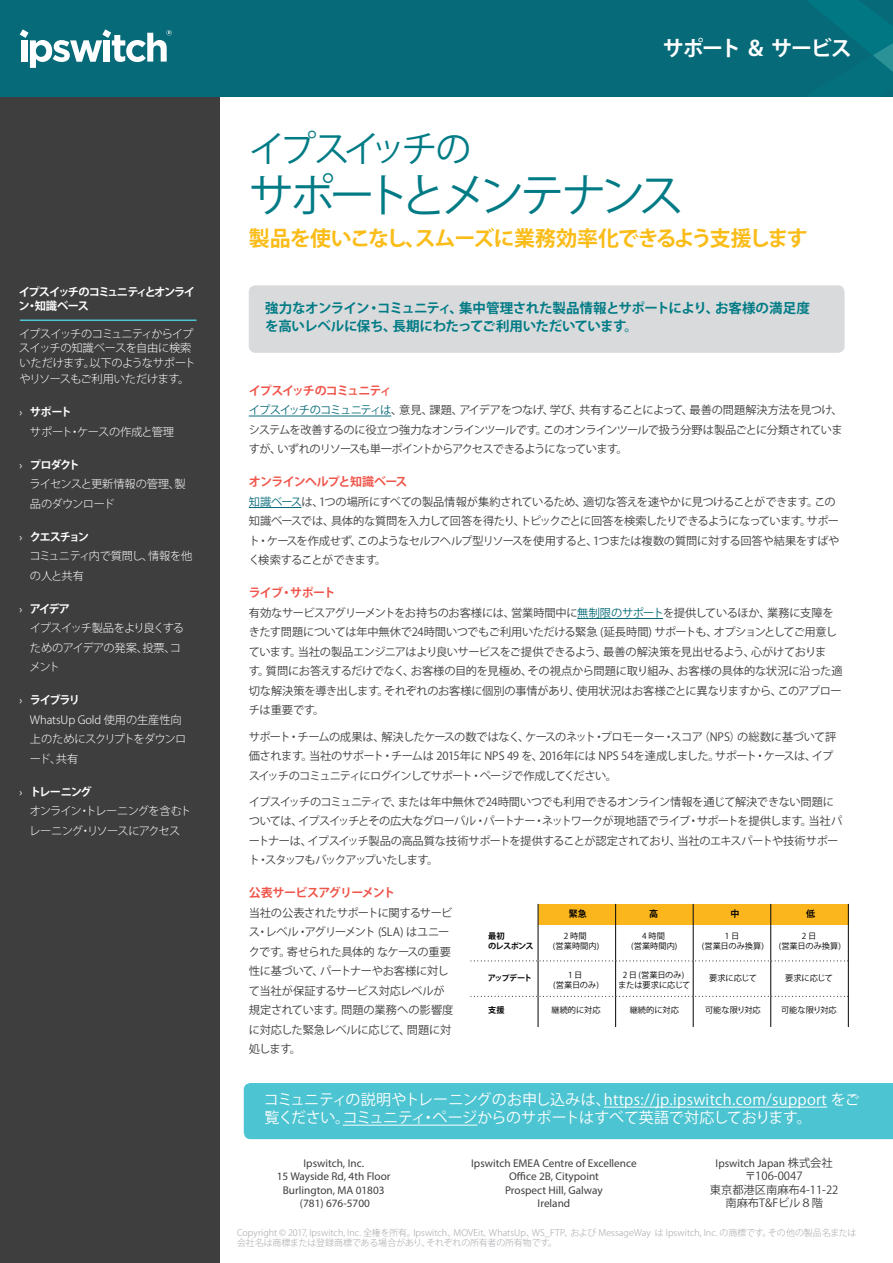
<style>
.page{position:relative;width:893px;height:1263px;background:#fff}
.page>*{position:absolute;margin:0;border:0;box-sizing:border-box;transform-origin:0 0}
.t1{font:45px "Koz Go Pr 6 N";letter-spacing:-.13em;color:#007b85}
.t2{font:36px "Koz Go Pr 6 N";letter-spacing:-.13em;color:#007b85}
.t3{font:700 21px "Koz Go Pr 6 N";letter-spacing:-.05em;color:#fabc18}
.t4{font:700 21px "Koz Go Pr 6 N";letter-spacing:-.065em;color:#fff}
.t5{font:15px/18px "Koz Go Pr 6 N";letter-spacing:.005em;color:#fff}
.t6{font:700 13.5px/18px "Koz Go Pr 6 N";letter-spacing:-.03em;color:#007b85}
.Body{font:700 12px "Koz Go Pr 6 N";letter-spacing:-.07em;color:#f0554b}
.Body-2{font:700 12px "Koz Go Pr 6 N";letter-spacing:-.095em;color:#f0554b}
.Body-3{font:11.25px/19.5px "Koz Go Pr 6 N";letter-spacing:-.04em;color:#3e3e3f}
.t7{font:11.25px "Myriad Pro";color:#3e3e3f}
.t8{font:300 11.25px/19.5px "Koz Go Pr 6 N";letter-spacing:-.05em;color:#fff}
.t9{font:300 11.25px/19.5px "Koz Go Pr 6 N";letter-spacing:-.01em;color:#fff}
.t10{font:300 11.25px/19.5px "Koz Go Pr 6 N";letter-spacing:-.08em;color:#fff}
.t11{font:300 11.25px/19.5px "Koz Go Pr 6 N";letter-spacing:-.07em;color:#fff}
.t12{font:700 11.25px/14.2px "Koz Go Pr 6 N";letter-spacing:-.12em;color:#fff}
.Body-4{font:11.25px "Koz Go Pr 6 N";color:#3e3e3f}
.t13{font:300 11.25px/19.5px "Koz Go Pr 6 N";letter-spacing:-.03em;color:#fff}
.t14{font:300 9px/10.5px "Koz Go Pr 6 N";letter-spacing:-.005em;color:#a8a9ad}
.t15{font:700 9px "Koz Go Pr 6 N";color:#050504}
.t16{font:8.25px/9.9px "Koz Go Pr 6 N";color:#050504;text-align:center}
.t17{font:700 8.25px/9.9px "Koz Go Pr 6 N";letter-spacing:-.085em;color:#050504}
.s1{font-family:"Myriad Pro";font-weight:400}
.s2{font-weight:700}
.s3{color:#076a78}
.s4{font-family:"Koz Go Pr 6 N"}
</style>
<div class="page">
<div style="left:0;top:60px;width:220px;height:1203px;background:#3e3e3f"></div>
<div style="left:0;top:0;width:893px;height:97px;background:#076a78"></div>
<svg style="left:20px;top:29px;width:152px;height:39px"></svg>
<div style="left:249px;top:285px;width:595px;height:68px;background:#d9dadc;border-radius:7px"></div>
<hr style="left:249px;top:416px;width:142px;height:1px;background:#076a78">
<hr style="left:249px;top:507px;width:52px;height:1px;background:#076a78">
<hr style="left:577px;top:618px;width:86px;height:1px;background:#076a78">
<hr style="left:20px;top:319px;width:176px;height:2px;background:#4dc4d1">
<svg style="left:807px;top:0;width:86px;height:72px"></svg>
<div style="left:244px;top:1083px;width:649px;height:56px;background:#4dc4d1"></div>
<hr style="left:604px;top:1107px;width:223px;height:1px;background:#fff">
<hr style="left:343px;top:1125px;width:134px;height:1px;background:#fff">
<div style="left:538px;top:904px;width:310px;height:20px;background:#fcb61d"></div>
<hr style="left:538px;top:904px;width:1px;height:123px;background:#050504">
<hr style="left:615px;top:904px;width:1px;height:123px;background:#050504">
<hr style="left:693px;top:904px;width:1px;height:123px;background:#050504">
<hr style="left:770px;top:904px;width:1px;height:123px;background:#050504">
<hr style="left:848px;top:904px;width:1px;height:123px;background:#050504">
<svg style="left:471px;top:996px;width:378px;height:1px"></svg>
<svg style="left:471px;top:960px;width:378px;height:1px"></svg>
<p class="t12" style="left:19px;top:285px;width:178px">イプスイッチのコミュニティとオンライン・知識ベース</p>
<p class="t8" style="left:19px;top:327px;width:178px;line-height:14.2px">イプスイッチのコミュニティからイプスイッチの知識ベースを自由に検索いただけます。以下のようなサポート</p>
<p class="t8" style="left:19px;top:369px;width:172px">やリソースもご利用いただけます。</p>
<p class="t13" style="left:30px;top:402px;width:146px;text-indent:-10px"><span class="s1">›</span> <span class="s2">サポート<br></span>サポート・ケースの作成と管理</p>
<p class="t8" style="left:29px;top:455px;width:158px;text-indent:-10px"><span class="s1">›</span> <span class="s2">プロダクト<br></span>ライセンスと更新情報の管理、製品のダウンロード</p>
<p class="t8" style="left:29px;top:527px;width:164px;text-indent:-10px"><span class="s1">›</span> <span class="s2">クエスチョン<br></span>コミュニティ内で質問し、情報を他の人と共有</p>
<p class="t10" style="left:29px;top:599px;width:156px;text-indent:-10px"><span class="s1">›</span> <span class="s2">アイデア<br></span>イプスイッチ製品をより良くするためのアイデアの発案、投票、コメント</p>
<p class="t9" style="left:30px;top:690px;width:158px;text-indent:-10px"><span class="s1">›</span> <span class="s2">ライブラリ<br></span>WhatsUp Gold 使用の生産性向上のためにスクリプトをダウンロード、共有</p>
<p class="t11" style="left:29px;top:782px;width:164px;text-indent:-10px"><span class="s1">›</span> <span class="s2">トレーニング<br></span>オンライン・トレーニングを含むトレーニング・リソースにアクセス</p>
<p class="t4" style="left:663px;top:37px;width:190px">サポート ＆ サービス</p>
<p class="t2" style="left:249px;top:129px;width:224px">イプスイッチの</p>
<p class="t1" style="left:249px;top:170px;width:437px">サポートとメンテナンス</p>
<p class="t3" style="left:249px;top:226px;width:561px">製品を使いこなし、スムーズに業務効率化できるよう支援します</p>
<p class="t6" style="left:265px;top:300px;width:546px">強力なオンライン・コミュニティ、集中管理された製品情報とサポートにより、お客様の満足度を高いレベルに保ち、長期にわたってご利用いただいています。</p>
<p class="Body-2" style="left:249px;top:384px;width:145px">イプスイッチのコミュニティ</p>
<p class="Body-3" style="left:249px;top:401px;width:596px;text-align:justify"><span class="s3">イプスイッチのコミュニティは</span>、意見、課題、アイデアをつなげ、学び、共有することによって、最善の問題解決方法を見つけ、システムを改善するのに役立つ強力なオンラインツールです。このオンラインツールで扱う分野は製品ごとに分類されていますが、いずれのリソースも単一ポイントからアクセスできるようになっています。</p>
<p class="Body" style="left:249px;top:475px;width:160px">オンラインヘルプと知識ベース</p>
<p class="Body-3" style="left:249px;top:492px;width:592px"><span class="s3">知識ベース</span>は、1つの場所にすべての製品情報が集約されているため、適切な答えを速やかに見つけることができます。この知識ベースでは、具体的な質問を入力して回答を得たり、トピックごとに回答を検索したりできるようになっています。サポート・ケースを作成せず、このようなセルフヘルプ型リソースを使用すると、1つまたは複数の質問に対する回答や結果をすばやく検索することができます。</p>
<p class="Body" style="left:249px;top:586px;width:88px">ライブ・サポート</p>
<p class="Body-3" style="left:249px;top:603px;width:595px">有効なサービスアグリーメントをお持ちのお客様には、営業時間中に<span class="s3">無制限のサポート</span>を提供しているほか、業務に支障をきたす問題については年中無休で24時間いつでもご利用いただける緊急 (延長時間) サポートも、オプションとしてご用意しています。当社の製品エンジニアはより良いサービスをご提供できるよう、最善の解決策を見出せるよう、心がけておりま<br>す。質問にお答えするだけでなく、お客様の目的を見極め、その視点から問題に取り組み、お客様の具体的な状況に沿った適切な解決策を導き出します。それぞれのお客様に個別の事情があり、使用状況はお客様ごとに異なりますから、このアプローチは重要です。</p>
<p class="Body-3" style="left:249px;top:727px;width:589px">サポート・チームの成果は、解決したケースの数ではなく、ケースのネット・プロモーター・スコア（NPS）の総数に基づいて評価されます。当社のサポート・チームは 2015年に NPS 49 を、2016年には NPS 54を達成しました。サポート・ケースは、イプスイッチのコミュニティにログインしてサポート・ページで作成してください。</p>
<p class="Body-3" style="left:249px;top:792px;width:595px">イプスイッチのコミュニティで、または年中無休で24時間いつでも利用できるオンライン情報を通じて解決できない問題については、イプスイッチとその広大なグローバル・パートナー・ネットワークが現地語でライブ・サポートを提供します。当社パートナーは、イプスイッチ製品の高品質な技術サポートを提供することが認定されており、当社のエキスパートや技術サポート・スタッフもバックアップいたします。</p>
<p class="Body" style="left:249px;top:886px;width:148px">公表サービスアグリーメント</p>
<p class="Body-3" style="left:249px;top:903px;width:206px">当社の公表されたサポートに関するサービス・レベル・アグリーメント (SLA) はユニークです。寄せられた具体的 なケースの重要性に基づいて、パートナーやお客様に対して当社が保証するサービス対応レベルが規定されています。問題の業務への影響度に対応した緊急レベルに応じて、問題に対処します。</p>
<p class="t15" style="left:569px;top:909px;width:20px">緊急</p>
<p class="t15" style="left:649px;top:909px;width:11px">高</p>
<p class="t15" style="left:730px;top:909px;width:11px">中</p>
<p class="t15" style="left:806px;top:909px;width:11px">低</p>
<p class="t17" style="left:488px;top:931px;width:47px">最初<br>のレスポンス</p>
<p class="t17" style="left:488px;top:973px;width:46px">アップデート</p>
<p class="t17" style="left:488px;top:1005px;width:18px">支援</p>
<p class="t16" style="left:553px;top:931px;width:48px">2 時間<br>(営業時間内)</p>
<p class="t16" style="left:553px;top:970px;width:47px">1日<br>(営業日のみ)</p>
<p class="t16" style="left:551px;top:1005px;width:51px">継続的に対応</p>
<p class="t16" style="left:631px;top:931px;width:48px">4 時間<br>(営業時間内)</p>
<p class="t16" style="left:618px;top:970px;width:74px">2 日 (営業日のみ)<br>または要求に応じて</p>
<p class="t16" style="left:630px;top:1005px;width:51px">継続的に対応</p>
<p class="t16" style="left:702px;top:931px;width:64px">1日<br>(営業日のみ換算)</p>
<p class="t16" style="left:709px;top:973px;width:49px">要求に応じて</p>
<p class="t16" style="left:705px;top:1005px;width:57px">可能な限り対応</p>
<p class="t16" style="left:779px;top:931px;width:64px">2日<br>(営業日のみ換算)</p>
<p class="t16" style="left:785px;top:973px;width:49px">要求に応じて</p>
<p class="t16" style="left:781px;top:1005px;width:57px">可能な限り対応</p>
<p class="t5" style="left:264px;top:1091px;width:598px">コミュニティの説明やトレーニングのお申し込みは、https://jp.ipswitch.com/support をご覧ください。コミュニティ・ページからのサポートはすべて英語で対応しております。</p>
<p class="t7" style="left:303px;top:1156px;width:62px">Ipswitch, Inc.</p>
<p class="t7" style="left:277px;top:1170px;width:115px">15 Wayside Rd, 4th Floor</p>
<p class="t7" style="left:283px;top:1183px;width:103px">Burlington, MA 01803</p>
<p class="t7" style="left:300px;top:1197px;width:71px">(781) 676-5700</p>
<p class="t7" style="left:471px;top:1156px;width:167px">Ipswitch EMEA Centre of Excellence</p>
<p class="t7" style="left:509px;top:1170px;width:91px">Office 2B, Citypoint</p>
<p class="t7" style="left:505px;top:1183px;width:99px">Prospect Hill, Galway</p>
<p class="t7" style="left:538px;top:1197px;width:34px">Ireland</p>
<p class="t7" style="left:716px;top:1156px;width:119px">Ipswitch Japan <span class="s4">株式会社</span></p>
<p class="Body-3" style="left:745px;top:1167px;width:59px">〒106-0047</p>
<p class="Body-4" style="left:710px;top:1183px;width:130px">東京都港区南麻布4-11-22</p>
<p class="Body-4" style="left:725px;top:1197px;width:99px">南麻布T&amp;Fビル８階</p>
<p class="t14" style="left:237px;top:1227px;width:621px">Copyright © 2017, Ipswitch, Inc. 全権を所有。Ipswitch、MOVEit、WhatsUp、WS_FTP、および MessageWay は Ipswitch, Inc. の商標です。その他の製品名または会社名は商標または登録商標である場合があり、それぞれの所有者の所有物です。</p>
</div>
